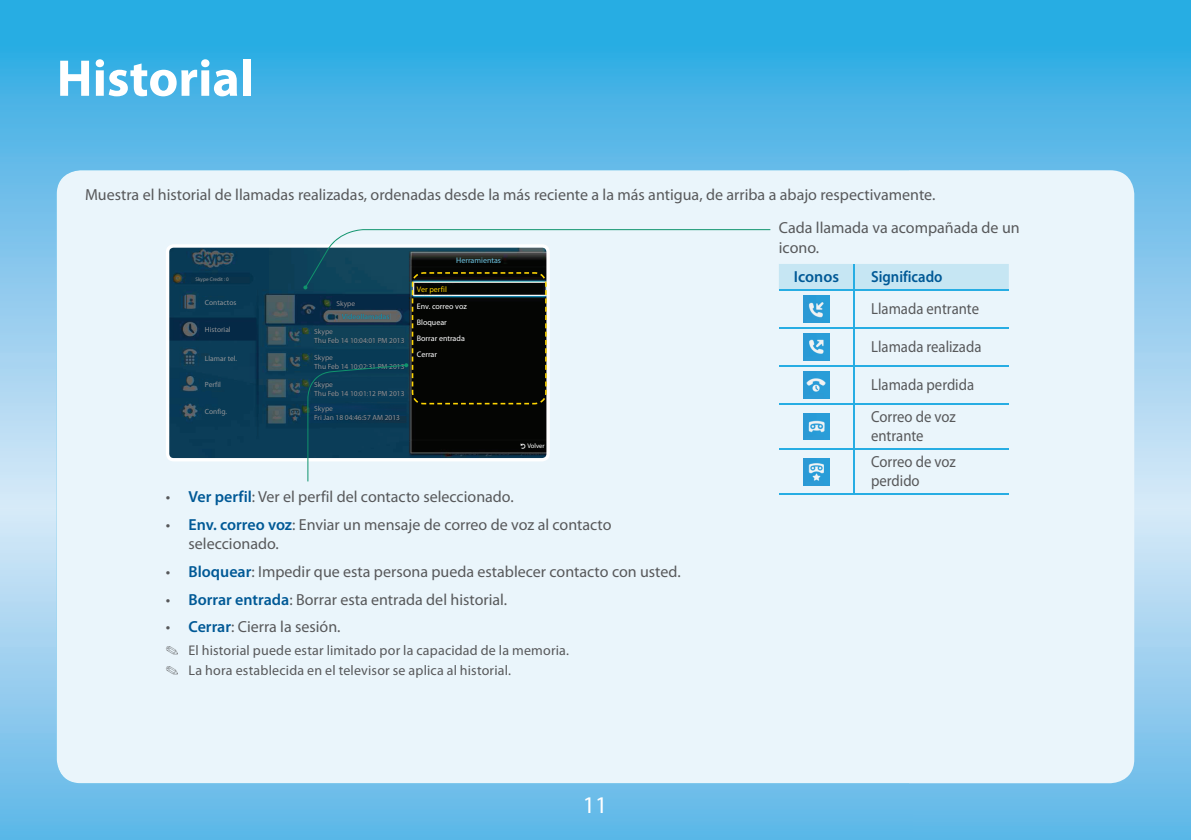
<style>
.page{position:relative;width:1191px;height:840px;background:#fff}
.page>*{position:absolute;margin:0;border:0;box-sizing:border-box;transform-origin:0 0}
.t1{font:700 52px "Myriad Pro";color:#fff}
.t2{font:24px "Myriad Pro";color:#fff}
.t3{font:16px/19.2px "Myriad Pro";color:#57585a}
.t4{font:16px/32px "Myriad Pro";color:#57585a;scale:.92 1}
.t5{font:600 16px "Myriad Pro";color:#005996;scale:.92 1}
.t6{font:600 16px "Myriad Pro";color:#005996}
.t7{font:14px/19.6px "Myriad Pro";letter-spacing:.015em;color:#57585a}
.t8{font:8px/15.8px "Myriad Pro";color:#fff}
.t9{font:8px "Myriad Pro";color:#6fc7e3}
.t10{font:8px "Myriad Pro";color:#fed503}
.t11{font:7.4px/9px "Myriad Pro";color:#939598}
.t12{font:6.6px "Myriad Pro";color:#fff}
.t13{font:5.2px "Myriad Pro";color:#939598}
.s1{font-family:"ASTTV Icons 2"}
.s2{font-weight:600;color:#005996}
</style>
<div class="page">
<img style="left:0;top:0;width:909px;height:808px">
<img style="left:909px;top:0;width:282px;height:839px">
<div style="left:0;top:808px;width:912px;height:31px;background:#60b9e8"></div>
<div style="left:57px;top:170px;width:1077px;height:612px;background:#eaf5fb;border-radius:24px"></div>
<svg style="left:166px;top:244px;width:137px;height:217px;background:#1e475e"></svg>
<div style="left:779px;top:264px;width:229px;height:25px;background:#c6e6f3"></div>
<hr style="left:779px;top:289px;width:75px;height:1px;background:#27ade3">
<hr style="left:854px;top:289px;width:154px;height:1px;background:#27ade3">
<hr style="left:853px;top:290px;width:1px;height:37px;background:#27ade3">
<hr style="left:779px;top:327px;width:75px;height:1px;background:#27ade3">
<hr style="left:854px;top:327px;width:154px;height:1px;background:#27ade3">
<hr style="left:853px;top:328px;width:1px;height:37px;background:#27ade3">
<hr style="left:779px;top:365px;width:75px;height:1px;background:#27ade3">
<hr style="left:854px;top:365px;width:154px;height:1px;background:#27ade3">
<hr style="left:853px;top:366px;width:1px;height:37px;background:#27ade3">
<hr style="left:779px;top:403px;width:75px;height:1px;background:#27ade3">
<hr style="left:854px;top:403px;width:154px;height:1px;background:#27ade3">
<hr style="left:853px;top:404px;width:1px;height:44px;background:#27ade3">
<hr style="left:779px;top:448px;width:75px;height:1px;background:#27ade3">
<hr style="left:854px;top:448px;width:154px;height:1px;background:#27ade3">
<hr style="left:853px;top:449px;width:1px;height:44px;background:#27ade3">
<hr style="left:779px;top:493px;width:75px;height:1px;background:#27ade3">
<hr style="left:854px;top:493px;width:154px;height:1px;background:#27ade3">
<img style="left:803px;top:295px;width:27px;height:27px">
<img style="left:803px;top:333px;width:27px;height:27px">
<img style="left:803px;top:371px;width:27px;height:27px">
<img style="left:803px;top:413px;width:27px;height:26px">
<img style="left:803px;top:458px;width:27px;height:27px">
<svg style="left:303px;top:229px;width:467px;height:252px"></svg>
<h1 class="t1" style="left:57px;top:44px;width:199px">Historial</h1>
<p class="t3" style="left:85px;top:185px;width:851px">Muestra el historial de llamadas realizadas, ordenadas desde la más reciente a la más antigua, de arriba a abajo respectivamente.</p>
<p class="t13" style="left:195px;top:276px;width:35px">Skype Credit : 0</p>
<p class="t11" style="left:205px;top:298px;width:33px">Contactos</p>
<p class="t11" style="left:205px;top:324px;width:27px">Historial</p>
<p class="t11" style="left:205px;top:353px;width:34px">Llamar tel.</p>
<p class="t11" style="left:205px;top:379px;width:17px">Perfil</p>
<p class="t11" style="left:205px;top:406px;width:24px">Config.</p>
<p class="t11" style="left:336px;top:298px;width:20px">Skype</p>
<p class="t11" style="left:314px;top:327px;width:92px">Skype<br>Thu Feb 14 10:04:01 PM 2013</p>
<p class="t11" style="left:314px;top:353px;width:92px">Skype<br>Thu Feb 14 10:02:31 PM 2013</p>
<p class="t11" style="left:314px;top:379px;width:92px">Skype<br>Thu Feb 14 10:01:12 PM 2013</p>
<p class="t11" style="left:314px;top:404px;width:87px">Skype<br>Fri Jan 18 04:46:57 AM 2013</p>
<p class="t9" style="left:456px;top:255px;width:46px">Herramientas</p>
<p class="t10" style="left:417px;top:284px;width:32px">Ver perfil</p>
<p class="t8" style="left:417px;top:298px;width:51px">Env. correo voz<br>Bloquear<br>Borrar entrada<br>Cerrar</p>
<p class="t12" style="left:520px;top:441px;width:26px"><span class="s1">R</span> Volver</p>
<p class="t3" style="left:166px;top:486px;width:349px">• <span class="s2">Ver perfil</span>: Ver el perfil del contacto seleccionado.</p>
<p class="t3" style="left:188px;top:514px;width:424px;text-indent:-23px">• <span class="s2">Env. correo voz</span>: Enviar un mensaje de correo de voz al contacto seleccionado.</p>
<p class="t3" style="left:166px;top:561px;width:516px">• <span class="s2">Bloquear</span>: Impedir que esta persona pueda establecer contacto con usted.</p>
<p class="t3" style="left:166px;top:589px;width:343px">• <span class="s2">Borrar entrada</span>: Borrar esta entrada del historial.</p>
<p class="t3" style="left:166px;top:616px;width:176px">• <span class="s2">Cerrar</span>: Cierra la sesión.</p>
<p class="t7" style="left:166px;top:639px;width:405px">✎ El historial puede estar limitado por la capacidad de la memoria. ✎ La hora establecida en el televisor se aplica al historial.</p>
<h2 class="t2" style="left:583px;top:790px;width:26px">11</h2>
<p class="t3" style="left:779px;top:218px;width:242px">Cada llamada va acompañada de un icono.</p>
<p class="t6" style="left:794px;top:266px;width:47px">Iconos</p>
<p class="t5" style="left:871px;top:266px;width:79px">Significado</p>
<p class="t4" style="left:871px;top:292px;width:119px">Llamada entrante</p>
<p class="t4" style="left:871px;top:330px;width:121px">Llamada realizada</p>
<p class="t4" style="left:871px;top:368px;width:113px">Llamada perdida<br>Correo de voz</p>
<p class="t4" style="left:871px;top:422px;width:93px;line-height:26px">entrante<br>Correo de voz</p>
<p class="t4" style="left:871px;top:464px;width:54px">perdido</p>
</div>
